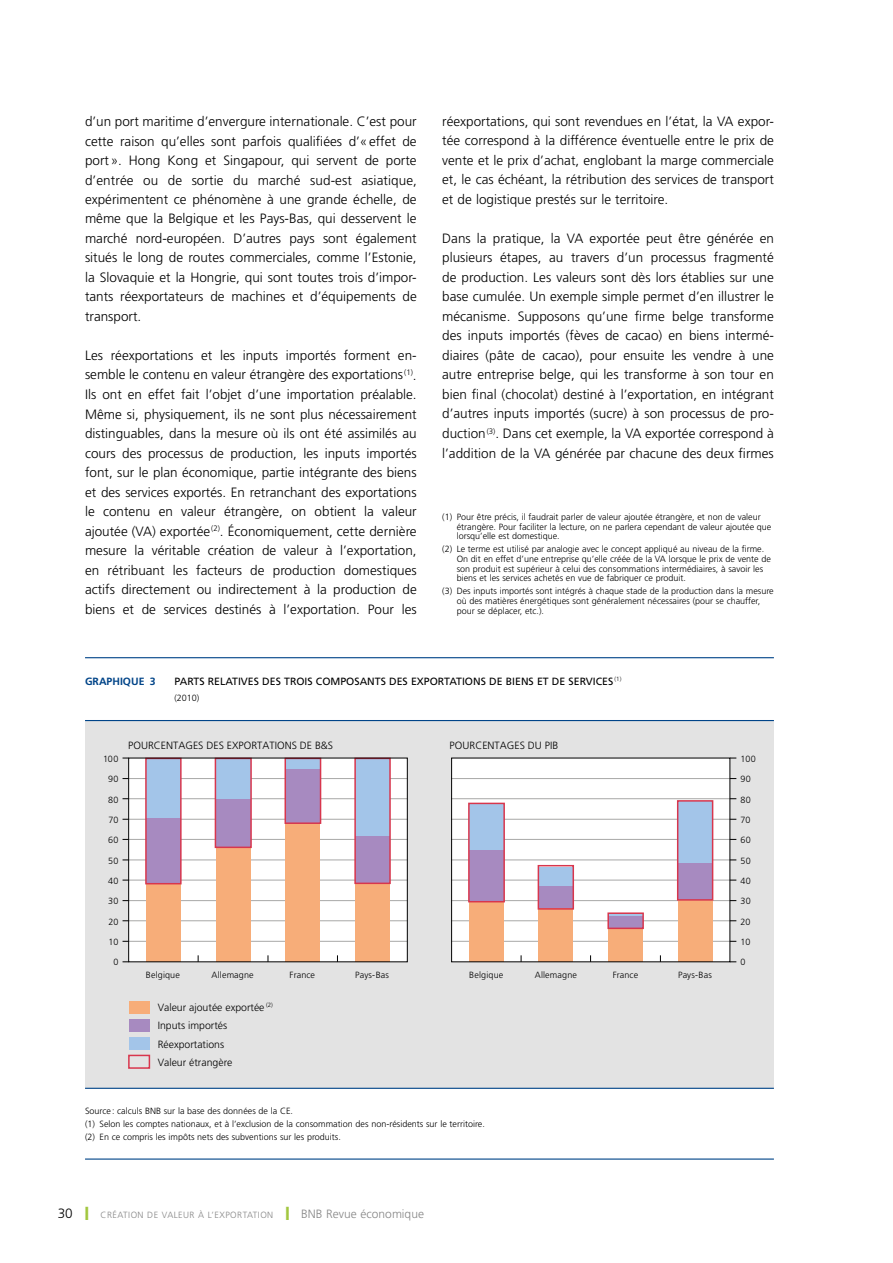
<style>
.page{position:relative;width:893px;height:1263px;background:#fff}
.page>*{position:absolute;margin:0;border:0;box-sizing:border-box;transform-origin:0 0}
.t1{font:300 13.5px/19.5px "Frutiger LT";color:#000;text-align:justify}
.t2{font:300 10.5px/18.5px "Frutiger LT";color:#000}
.t3{font:10.5px "Frutiger LT";color:#000}
.t4{font:700 10.5px "Frutiger LT";color:#048}
.t5{font:300 9px/9.8px "Frutiger LT";color:#000}
.t6{font:300 9px "Frutiger LT";letter-spacing:.05em;color:#878787}
.s1{font-size:13.5px;color:#000}
.s2{color:#a2c740}
.s3{font-size:12px}
</style>
<div class="page">
<div style="left:85px;top:720px;width:689px;height:368px;background:#e3e3e3"></div>
<hr style="left:85px;top:657px;width:689px;height:1px;background:#048">
<hr style="left:85px;top:720px;width:689px;height:1px;background:#048">
<hr style="left:85px;top:1088px;width:689px;height:1px;background:#048">
<hr style="left:85px;top:1158px;width:689px;height:2px;background:#048">
<div style="left:129px;top:758px;width:278px;height:204px;background:#fff"></div>
<div style="left:452px;top:758px;width:278px;height:204px;background:#fff"></div>
<hr style="left:128px;top:778px;width:279px;height:1px;background:#a8a8a7">
<hr style="left:128px;top:798px;width:279px;height:1px;background:#a8a8a7">
<hr style="left:128px;top:819px;width:279px;height:1px;background:#a8a8a7">
<hr style="left:128px;top:839px;width:279px;height:1px;background:#a8a8a7">
<hr style="left:128px;top:859px;width:279px;height:1px;background:#a8a8a7">
<hr style="left:128px;top:880px;width:279px;height:1px;background:#a8a8a7">
<hr style="left:128px;top:900px;width:279px;height:1px;background:#a8a8a7">
<hr style="left:128px;top:920px;width:279px;height:1px;background:#a8a8a7">
<hr style="left:128px;top:941px;width:279px;height:1px;background:#a8a8a7">
<div style="left:146px;top:884px;width:35px;height:78px;background:#f7ad79"></div>
<div style="left:216px;top:847px;width:34px;height:115px;background:#f7ad79"></div>
<div style="left:285px;top:823px;width:35px;height:139px;background:#f7ad79"></div>
<div style="left:355px;top:883px;width:35px;height:79px;background:#f7ad79"></div>
<div style="left:129px;top:1019px;width:20px;height:12px;background:#a78ac0"></div>
<div style="left:129px;top:1001px;width:20px;height:13px;background:#f7ad79"></div>
<div style="left:128px;top:1055px;width:22px;height:14px;border:2px solid #d8364d"></div>
<div style="left:129px;top:1037px;width:20px;height:12px;background:#a3c5e9"></div>
<svg style="left:144px;top:757px;width:248px;height:128px"></svg>
<hr style="left:451px;top:778px;width:279px;height:1px;background:#a8a8a7">
<hr style="left:451px;top:798px;width:279px;height:1px;background:#a8a8a7">
<hr style="left:451px;top:819px;width:279px;height:1px;background:#a8a8a7">
<hr style="left:451px;top:839px;width:279px;height:1px;background:#a8a8a7">
<hr style="left:451px;top:859px;width:279px;height:1px;background:#a8a8a7">
<hr style="left:451px;top:880px;width:279px;height:1px;background:#a8a8a7">
<hr style="left:451px;top:900px;width:279px;height:1px;background:#a8a8a7">
<hr style="left:451px;top:920px;width:279px;height:1px;background:#a8a8a7">
<hr style="left:451px;top:941px;width:279px;height:1px;background:#a8a8a7">
<div style="left:469px;top:901px;width:35px;height:61px;background:#f7ad79"></div>
<div style="left:538px;top:908px;width:35px;height:54px;background:#f7ad79"></div>
<div style="left:608px;top:929px;width:35px;height:33px;background:#f7ad79"></div>
<div style="left:678px;top:900px;width:35px;height:62px;background:#f7ad79"></div>
<svg style="left:467px;top:799px;width:247px;height:131px"></svg>
<div style="left:128px;top:758px;width:280px;height:204px;border:1px solid #000"></div>
<p class="t1" style="left:85px;top:112px;width:333px">d’un port maritime d’envergure internationale. C’est pour cette raison qu’elles sont parfois qualifiées d’«effet de port». Hong Kong et Singapour, qui servent de porte d’entrée ou de sortie du marché sud-est asiatique, expérimentent ce phénomène à une grande échelle, de même que la Belgique et les Pays-Bas, qui desservent le marché nord-européen. D’autres pays sont également situés le long de routes commerciales, comme l’Estonie, la Slovaquie et la Hongrie, qui sont toutes trois d’impor&shy;tants réexportateurs de machines et d’équipements de transport.</p>
<p class="t1" style="left:85px;top:346px;width:333px">Les réexportations et les inputs importés forment en&shy;semble le contenu en valeur étrangère des exportations<sup>(1)</sup>.<br>Ils ont en effet fait l’objet d’une importation préalable.<br>Même si, physiquement, ils ne sont plus nécessairement distinguables, dans la mesure où ils ont été assimilés au cours des processus de production, les inputs importés font, sur le plan économique, partie intégrante des biens et des services exportés. En retranchant des exportations le contenu en valeur étrangère, on obtient la valeur ajoutée (VA) exportée<sup>(2)</sup>. Économiquement, cette dernière mesure la véritable création de valeur à l’exportation, en rétribuant les facteurs de production domestiques actifs directement ou indirectement à la production de biens et de services destinés à l’exportation. Pour les</p>
<p class="t1" style="left:442px;top:112px;width:333px">réexportations, qui sont revendues en l’état, la VA expor&shy;tée correspond à la différence éventuelle entre le prix de vente et le prix d’achat, englobant la marge commerciale et, le cas échéant, la rétribution des services de transport et de logistique prestés sur le territoire.</p>
<p class="t1" style="left:442px;top:229px;width:333px">Dans la pratique, la VA exportée peut être générée en plusieurs étapes, au travers d’un processus fragmenté de production. Les valeurs sont dès lors établies sur une base cumulée. U n exemple simple permet d’en illustrer le mécanisme. Supposons qu’une firme belge transforme des inputs importés (fèves de cacao) en biens intermé&shy;diaires (pâte de cacao), pour ensuite les vendre à une autre entreprise belge, qui les transforme à son tour en bien final (chocolat) destiné à l’exportation, en intégrant d’autres inputs importés (sucre) à son processus de pro&shy;duction<sup>(3)</sup>. Dans cet exemple, la VA exportée correspond à l’addition de la VA générée par chacune des deux firmes</p>
<p class="t5" style="left:457px;top:512px;width:316px;text-indent:-14px">(1) Pour être précis, il faudrait parler de valeur ajoutée étrangère, et non de valeur étrangère. Pour faciliter la lecture, on ne parlera cependant de valeur ajoutée que lorsqu’elle est domestique.</p>
<p class="t5" style="left:457px;top:544px;width:316px;text-indent:-14px">(2) Le terme est utilisé par analogie avec le concept appliqué au niveau de la firme.<br>On dit en effet d’une entreprise qu’elle créée de la VA lorsque le prix de vente de son produit est supérieur à celui des consommations intermédiaires, à savoir les biens et les services achetés en vue de fabriquer ce produit.</p>
<p class="t5" style="left:457px;top:586px;width:319px;text-indent:-14px">(3) Des inputs importés sont intégrés à chaque stade de la production dans la mesure où des matières énergétiques sont généralement nécessaires (pour se chauffer, pour se déplacer, etc.).</p>
<p class="t4" style="left:85px;top:675px;width:72px">GRAPHIQUE 3</p>
<p class="t3" style="left:174px;top:675px;width:449px">PARTS RELATIVES DES TROIS COMPOSANTS DES EXPORTATIONS DE BIENS ET DE SERVICES <sup>(1)</sup></p>
<p class="t5" style="left:174px;top:693px;width:27px">(2010)</p>
<p class="t5" style="left:103px;top:754px;width:17px">100</p>
<p class="t5" style="left:108px;top:774px;width:12px">90</p>
<p class="t5" style="left:108px;top:795px;width:12px">80</p>
<p class="t5" style="left:108px;top:815px;width:11px">70</p>
<p class="t5" style="left:108px;top:835px;width:12px">60</p>
<p class="t5" style="left:108px;top:856px;width:12px">50</p>
<p class="t5" style="left:108px;top:876px;width:12px">40</p>
<p class="t5" style="left:108px;top:896px;width:12px">30</p>
<p class="t5" style="left:108px;top:917px;width:12px">20</p>
<p class="t5" style="left:109px;top:937px;width:11px">10</p>
<p class="t5" style="left:113px;top:957px;width:7px">0</p>
<p class="t2" style="left:128px;top:736px;width:206px">POURCENTAGES DES EXPORTATIONS DE B&amp;S</p>
<p class="t5" style="left:146px;top:970px;width:36px">Belgique</p>
<p class="t5" style="left:211px;top:970px;width:44px">Allemagne</p>
<p class="t5" style="left:290px;top:970px;width:27px">France</p>
<p class="t5" style="left:355px;top:970px;width:35px">Pays-Bas</p>
<p class="t2" style="left:158px;top:998px;width:117px">Valeur ajoutée exportée <sup>(2)<br></sup>Inputs importés<br>Réexportations<br>Valeur étrangère</p>
<p class="t2" style="left:450px;top:736px;width:110px">POURCENTAGES DU PIB</p>
<p class="t5" style="left:469px;top:970px;width:36px">Belgique</p>
<p class="t5" style="left:535px;top:970px;width:44px">Allemagne</p>
<p class="t5" style="left:613px;top:970px;width:27px">France</p>
<p class="t5" style="left:678px;top:970px;width:35px">Pays-Bas</p>
<p class="t5" style="left:85px;top:1105px;width:401px;line-height:12.8px">Source: calculs BNB sur la base des données de la CE .<br>(1) Selon les comptes nationaux, et à l’exclusion de la consommation des non-résidents sur le territoire. (2) En ce compris les impôts nets des subventions sur les produits.</p>
<p class="t6" style="left:58px;top:1210px;width:368px"><span class="s1">30</span> <span class="s2">❙</span> Créati on de valeur à l’exportati on <span class="s2">❙</span> <span class="s3">BNB Revue économique</span></p>
<p class="t5" style="left:741px;top:754px;width:17px">100</p>
<p class="t5" style="left:741px;top:774px;width:12px">90</p>
<p class="t5" style="left:741px;top:795px;width:12px">80</p>
<p class="t5" style="left:741px;top:815px;width:11px">70</p>
<p class="t5" style="left:741px;top:835px;width:12px">60</p>
<p class="t5" style="left:741px;top:856px;width:12px">50</p>
<p class="t5" style="left:741px;top:876px;width:12px">40</p>
<p class="t5" style="left:741px;top:896px;width:12px">30</p>
<p class="t5" style="left:741px;top:917px;width:12px">20</p>
<p class="t5" style="left:741px;top:937px;width:11px">10</p>
<p class="t5" style="left:741px;top:957px;width:7px">0</p>
</div>
